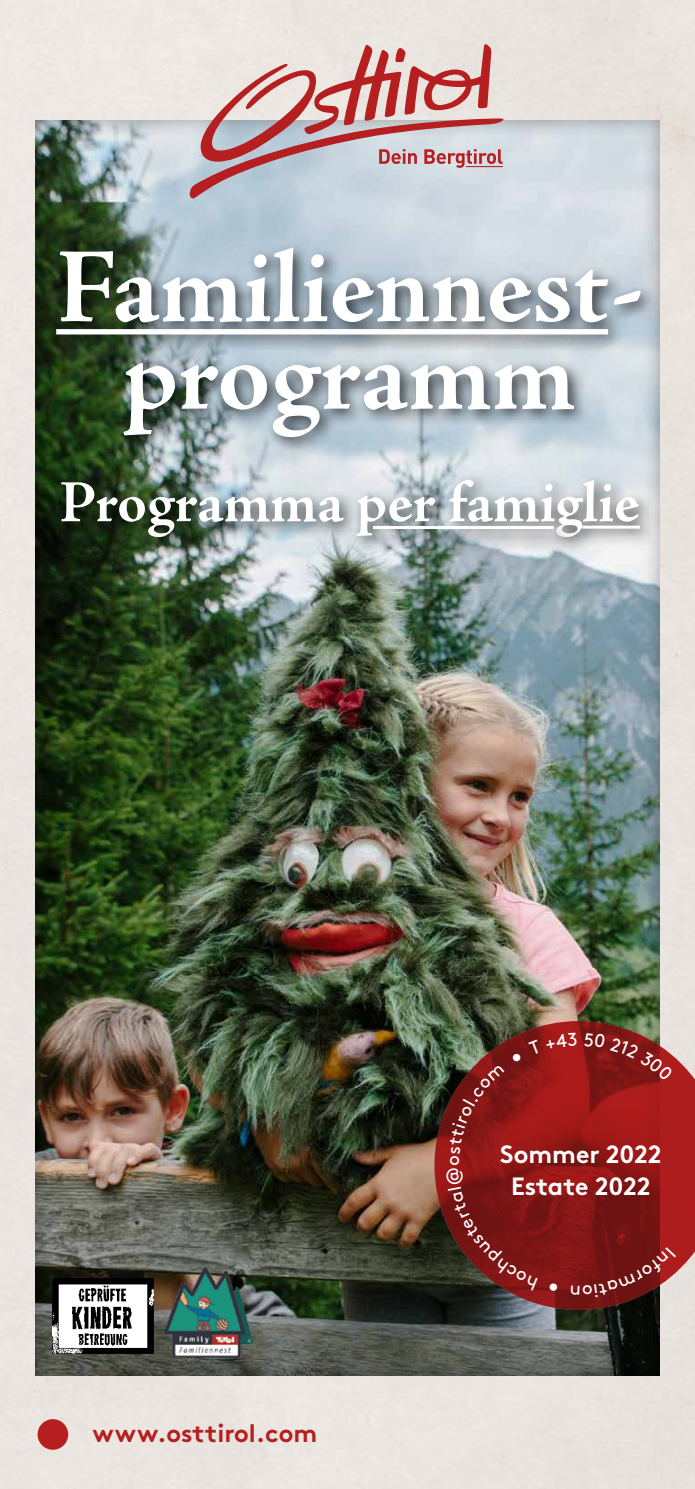
<style>
.page{position:relative;width:695px;height:1489px;background:#fff}
.page>*{position:absolute;margin:0;border:0;box-sizing:border-box;transform-origin:0 0}
.t1{font:700 107.5px/87.5px "Adobe Jenson Pro";letter-spacing:-.005em;color:#fff;text-align:center}
.t2{font:700 60px "Adobe Jenson Pro";letter-spacing:-.005em;color:#fff}
.t3{font:700 25px/32.5px "Brown";letter-spacing:-.005em;color:#fff;text-align:center}
.t4{font:700 25px "Brown";color:#b51f1f}
</style>
<div class="page">
<div style="left:0;top:0;width:694px;height:1488px;background:#ebe5e0"></div>
<div style="left:34px;top:116px;width:628px;height:1260px;background:#000;opacity:.35"></div>
<svg style="left:189px;top:43px;width:315px;height:156px;background:#d0b3b5"></svg>
<img style="left:434px;top:1020px;width:260px;height:289px">
<div style="left:38px;top:1418px;width:30px;height:31px;background:#b51f1f;border-radius:50%"></div>
<img style="left:152px;top:1264px;width:101px;height:108px">
<img style="left:52px;top:1278px;width:102px;height:75px">
<div style="left:48px;top:241px;width:609px;height:314px;background:#000;opacity:.75"></div>
<div style="left:56px;top:329px;width:552px;height:5px;background:#fff"></div>
<hr style="left:582px;top:525px;width:57px;height:3px;background:#fff">
<div style="left:371px;top:522px;width:205px;height:31px;background:#000;opacity:.75"></div>
<hr style="left:373px;top:526px;width:180px;height:3px;background:#fff">
<svg style="left:446px;top:1032px;width:230px;height:265px;background:#831c1a"></svg>
<p class="t1" style="left:56px;top:245px;width:588px">Familiennest&shy;programm</p>
<p class="t2" style="left:60px;top:468px;width:581px">Programma per famiglie</p>
<p class="t4" style="left:93px;top:1413px;width:226px">www.osttirol.com</p>
<p class="t3" style="left:500px;top:1135px;width:163px">Sommer 2022<br>Estate 2022</p>
</div>
